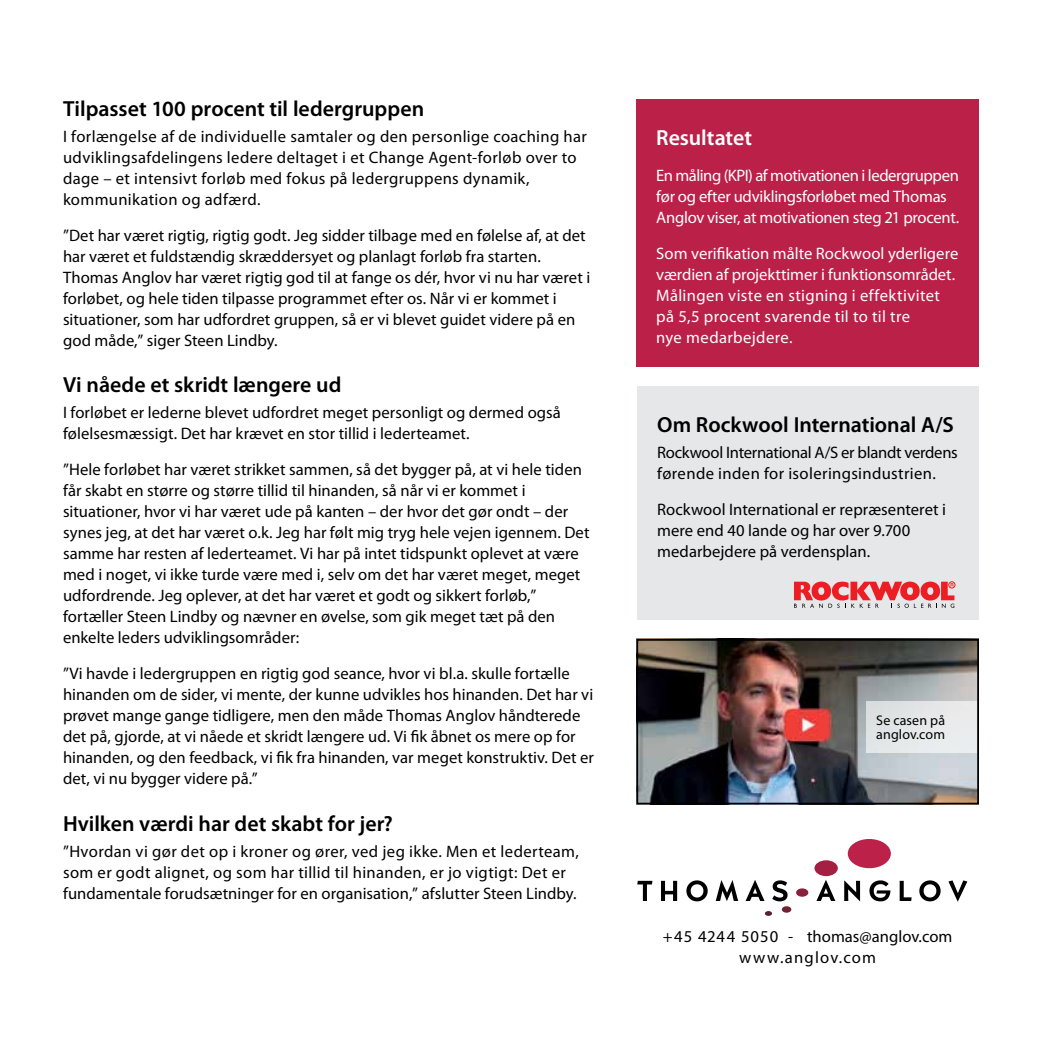
<style>
.page{position:relative;width:1042px;height:1042px;background:#fff}
.page>*{position:absolute;margin:0;border:0;box-sizing:border-box;transform-origin:0 0}
.t1{font:600 21.88px "Myriad Pro";color:#000}
.t2{font:600 21.88px "Myriad Pro";color:#fff}
.t3{font:16.62px/21px "Myriad Pro";letter-spacing:.005em;color:#000}
.t4{font:16.62px/21px "Myriad Pro";letter-spacing:.025em;color:#000}
.t5{font:16.62px/21px "Myriad Pro";letter-spacing:.015em;color:#fff}
.t6{font:16.62px/21px "Myriad Pro";letter-spacing:-.005em;color:#fff}
.t7{font:16.62px/21px "Myriad Pro";letter-spacing:.05em;color:#000;text-align:center}
.t8{font:14px/14px "Myriad Pro";letter-spacing:.01em;color:#000}
</style>
<div class="page">
<svg style="left:637px;top:881px;width:15px;height:20px"></svg>
<svg style="left:661px;top:881px;width:16px;height:20px"></svg>
<svg style="left:686px;top:880px;width:22px;height:21px"></svg>
<svg style="left:716px;top:880px;width:22px;height:21px"></svg>
<svg style="left:745px;top:880px;width:19px;height:21px"></svg>
<svg style="left:772px;top:880px;width:15px;height:21px"></svg>
<svg style="left:816px;top:880px;width:19px;height:21px"></svg>
<svg style="left:844px;top:880px;width:16px;height:21px"></svg>
<svg style="left:869px;top:880px;width:21px;height:21px"></svg>
<svg style="left:899px;top:881px;width:12px;height:20px"></svg>
<svg style="left:919px;top:880px;width:21px;height:21px"></svg>
<svg style="left:948px;top:880px;width:19px;height:21px"></svg>
<div style="left:796px;top:888px;width:12px;height:8px;background:#8a213c;border-radius:50%"></div>
<div style="left:814px;top:860px;width:24px;height:16px;background:#a32043;border-radius:50%"></div>
<div style="left:848px;top:839px;width:43px;height:29px;background:#bb2149;border-radius:50%"></div>
<div style="left:782px;top:906px;width:9px;height:6px;background:#702235;border-radius:50%"></div>
<svg style="left:765px;top:911px;width:7px;height:5px"></svg>
<div style="left:636px;top:99px;width:343px;height:268px;background:#bb2048"></div>
<div style="left:637px;top:386px;width:342px;height:233px;background:#e6e7e8"></div>
<div style="left:948px;top:581px;width:7px;height:7px;border:1px solid #ed1d24;border-radius:50%"></div>
<svg style="left:794px;top:581px;width:160px;height:27px"></svg>
<img style="left:639px;top:642px;width:337px;height:159px">
<div style="left:636px;top:639px;width:343px;height:165px;border:2px solid #000"></div>
<div style="left:866px;top:701px;width:111px;height:51px;background:#e6e8e9"></div>
<h1 class="t1" style="left:63px;top:94px;width:363px">Tilpasset 100 procent til ledergruppen</h1>
<p class="t4" style="left:63px;top:125px;width:525px">I forlængelse af de individuelle samtaler og den personlige coaching har udviklingsafdelingens ledere deltaget i et Change Agent-forløb over to dage – et intensivt forløb med fokus på ledergruppens dynamik, kommunikation og adfærd.</p>
<p class="t3" style="left:63px;top:224px;width:529px">”Det har været rigtig, rigtig godt. Jeg sidder tilbage med en følelse af, at det har været et fuldstændig skræddersyet og planlagt forløb fra starten.<br>Thomas Anglov har været rigtig god til at fange os dér, hvor vi nu har været i forløbet, og hele tiden tilpasse programmet efter os. Når vi er kommet i situationer, som har udfordret gruppen, så er vi blevet guidet videre på en god måde,” siger Steen Lindby.</p>
<h1 class="t1" style="left:63px;top:371px;width:280px">Vi nåede et skridt længere ud</h1>
<p class="t3" style="left:63px;top:402px;width:499px">I forløbet er lederne blevet udfordret meget personligt og dermed også følelsesmæssigt. Det har krævet en stor tillid i lederteamet.</p>
<p class="t3" style="left:63px;top:459px;width:528px">”Hele forløbet har været strikket sammen, så det bygger på, at vi hele tiden får skabt en større og større tillid til hinanden, så når vi er kommet i situationer, hvor vi har været ude på kanten – der hvor det gør ondt – der synes jeg, at det har været o.k. Jeg har følt mig tryg hele vejen igennem. Det samme har resten af lederteamet. Vi har på intet tidspunkt oplevet at være med i noget, vi ikke turde være med i, selv om det har været meget, meget udfordrende. Jeg oplever, at det har været et godt og sikkert forløb,” fortæller Steen Lindby og nævner en øvelse, som gik meget tæt på den enkelte leders udviklingsområder:</p>
<p class="t3" style="left:63px;top:663px;width:532px">”Vi havde i ledergruppen en rigtig god seance, hvor vi bl.a. skulle fortælle hinanden om de sider, vi mente, der kunne udvikles hos hinanden. Det har vi prøvet mange gange tidligere, men den måde Thomas Anglov håndterede det på, gjorde, at vi nåede et skridt længere ud. Vi fik åbnet os mere op for hinanden, og den feedback, vi fik fra hinanden, var meget konstruktiv. Det er det, vi nu bygger videre på.”</p>
<h1 class="t1" style="left:63px;top:809px;width:331px">Hvilken værdi har det skabt for jer?</h1>
<p class="t3" style="left:63px;top:840px;width:517px">”Hvordan vi gør det op i kroner og ører, ved jeg ikke. Men et lederteam, som er godt alignet, og som har tillid til hinanden, er jo vigtigt: Det er fundamentale forudsætninger for en organisation,” afslutter Steen Lindby.</p>
<h1 class="t2" style="left:656px;top:124px;width:97px">Resultatet</h1>
<p class="t6" style="left:656px;top:165px;width:304px">En måling (KPI) af motivationen i ledergruppen før og efter udviklingsforløbet med Thomas<br>Anglov viser, at motivationen steg 21 procent.</p>
<p class="t5" style="left:656px;top:243px;width:304px">Som verifikation målte Rockwool yderligere værdien af projekttimer i funktionsområdet.<br>Målingen viste en stigning i effektivitet på 5,5 procent svarende til to til tre<br>nye medarbejdere.</p>
<h1 class="t1" style="left:657px;top:411px;width:298px">Om Rockwool International A/S</h1>
<p class="t3" style="left:657px;top:442px;width:302px">Rockwool International A/S er blandt verdens førende inden for isoleringsindustrien.</p>
<p class="t3" style="left:657px;top:499px;width:290px">Rockwool International er repræsenteret i mere end 40 lande og har over 9.700 medarbejdere på verdensplan.</p>
<p class="t8" style="left:876px;top:713px;width:70px">Se casen på anglov.com</p>
<p class="t7" style="left:663px;top:925px;width:291px">+45 4244 5050 - thomas@anglov.com www.anglov.com</p>
</div>
